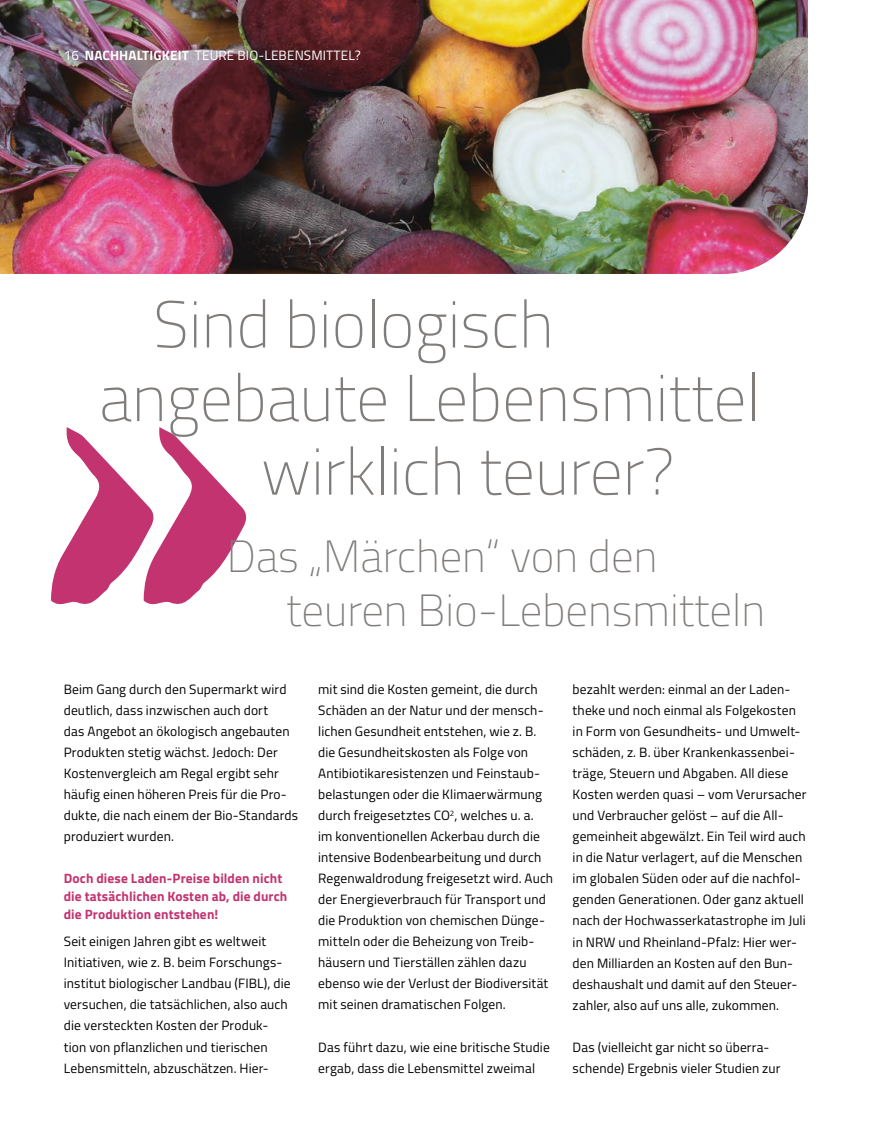
<style>
.page{position:relative;width:893px;height:1136px;background:#fff}
.page>*{position:absolute;margin:0;border:0;box-sizing:border-box;transform-origin:0 0}
.t1{font:100 66px "Titillium";color:#7f7c7a}
.t2{font:100 45px/54px "Titillium";color:#7f7c7a}
.t3{font:13.5px/21px "Titillium";letter-spacing:.01em;color:#000}
.t4{font:700 13.5px/18px "Titillium";letter-spacing:.01em;color:#c23370}
.t5{font:13.5px "Titillium";letter-spacing:.01em;color:#fff}
.s1{font-weight:700}
</style>
<div class="page">
<img style="left:0;top:0;width:808px;height:274px">
<svg style="left:51px;top:427px;width:196px;height:178px"></svg>
<p class="t5" style="left:64px;top:46px;width:298px">16 <span class="s1">NACHHALTIGKEIT</span> TEURE BIO-LEBENSMITTEL?</p>
<h1 class="t1" style="left:153px;top:277px;width:402px">Sind biologisch</h1>
<h1 class="t1" style="left:99px;top:351px;width:662px">angebaute Lebensmittel</h1>
<h1 class="t1" style="left:261px;top:424px;width:415px">wirklich teurer?</h1>
<h2 class="t2" style="left:286px;top:527px;width:480px;text-indent:-59px">Das „Märchen“ von den teuren Bio-Lebensmitteln</h2>
<p class="t3" style="left:64px;top:678px;width:236px">Beim Gang durch den Supermarkt wird deutlich, dass inzwischen auch dort<br>das Angebot an ökologisch angebauten Produkten stetig wächst. Jedoch: Der Kostenvergleich am Regal ergibt sehr häufig einen höheren Preis für die Pro&shy;dukte, die nach einem der Bio-Standards produziert wurden.</p>
<p class="t4" style="left:64px;top:868px;width:225px">Doch diese Laden-Preise bilden nicht die tatsächlichen Kosten ab, die durch die Produktion entstehen!</p>
<p class="t3" style="left:64px;top:930px;width:228px">Seit einigen Jahren gibt es weltweit Initiativen, wie z. B. beim Forschungs&shy;institut biologischer Landbau (FIBL), die versuchen, die tatsächlichen, also auch die versteckten Kosten der Produk&shy;tion von pflanzlichen und tierischen Lebensmitteln, abzuschätzen. Hier-</p>
<p class="t3" style="left:318px;top:678px;width:237px">mit sind die Kosten gemeint, die durch Schäden an der Natur und der mensch&shy;lichen Gesundheit entstehen, wie z. B. die Gesundheitskosten als Folge von Antibiotikaresistenzen und Feinstaub&shy;belastungen oder die Klimaerwärmung durch freigesetztes CO<sup>2</sup>, welches u. a.<br>im konventionellen Ackerbau durch die intensive Bodenbearbeitung und durch Regenwaldrodung freigesetzt wird. Auch der Energieverbrauch für Transport und die Produktion von chemischen Dünge&shy;mitteln oder die Beheizung von Treib&shy;häusern und Tierställen zählen dazu ebenso wie der Verlust der Biodiversität mit seinen dramatischen Folgen.</p>
<p class="t3" style="left:318px;top:1035px;width:233px">Das führt dazu, wie eine britische Studie ergab, dass die Lebensmittel zweimal</p>
<p class="t3" style="left:573px;top:678px;width:235px">bezahlt werden: einmal an der Laden&shy;theke und noch einmal als Folgekosten in Form von Gesundheits- und Umwelt&shy;schäden, z. B. über Krankenkassenbei&shy;träge, Steuern und Abgaben. All diese Kosten werden quasi – vom Verursacher und Verbraucher gelöst – auf die All&shy;gemeinheit abgewälzt. Ein Teil wird auch in die Natur verlagert, auf die Menschen im globalen Süden oder auf die nachfol&shy;genden Generationen. Oder ganz aktuell nach der Hochwasserkatastrophe im Juli in NRW und Rheinland-Pfalz: Hier wer&shy;den Milliarden an Kosten auf den Bun&shy;deshaushalt und damit auf den Steuer&shy;zahler, also auf uns alle, zukommen.</p>
<p class="t3" style="left:573px;top:1035px;width:209px">Das (vielleicht gar nicht so überra&shy;schende) Ergebnis vieler Studien zur</p>
</div>
